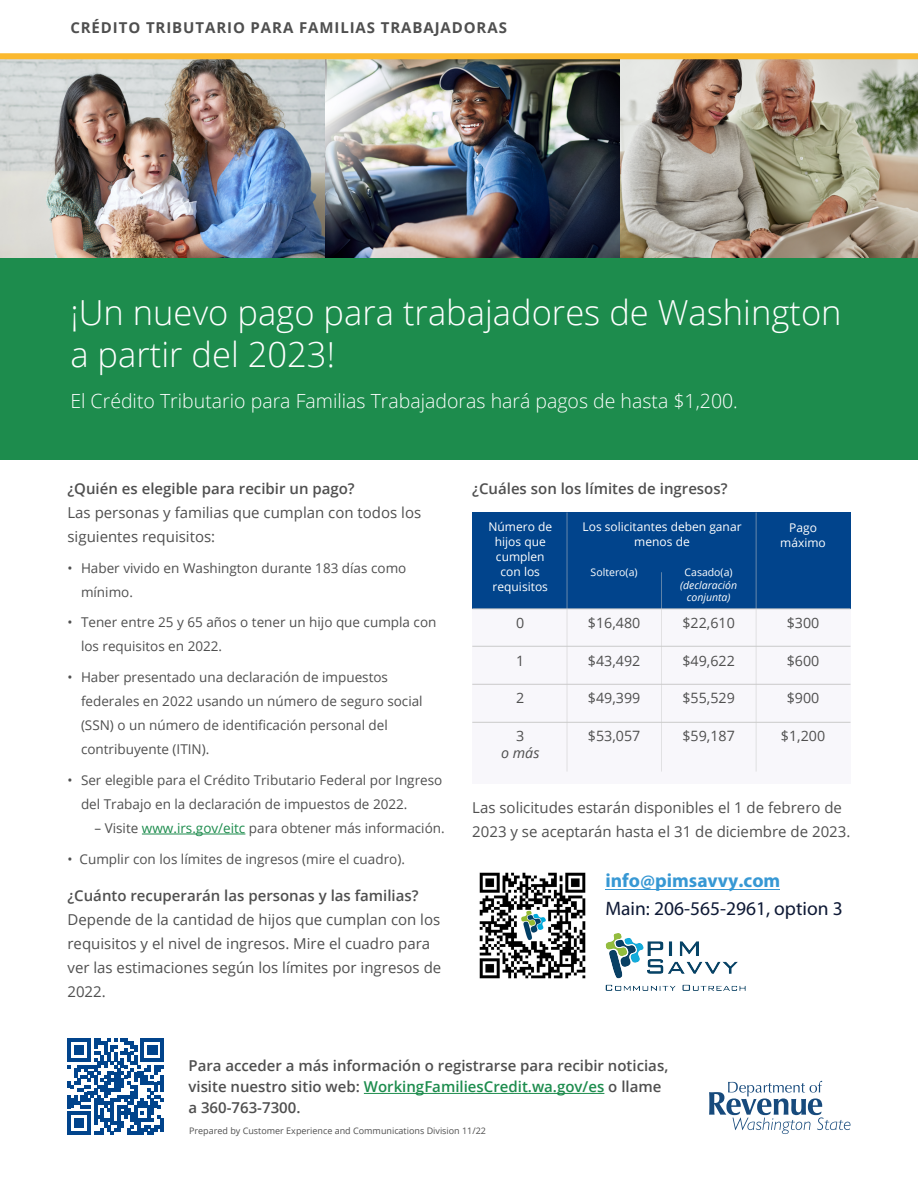
<style>
.page{position:relative;width:918px;height:1188px;background:#fff}
.page>*{position:absolute;margin:0;border:0;box-sizing:border-box;transform-origin:0 0}
.t1{font:300 34.5px/42px "Open Sans";color:#fff}
.t2{font:300 19.5px "Open Sans";color:#fff}
.t3{font:19.5px "Myriad Pro";color:#0e1935}
.t4{font:700 19.5px "Myriad Pro";color:#3798d4}
.t5{font:15px/24px "Open Sans";color:#4f4f4f}
.t6{font:600 15px/21px "Open Sans";color:#4f4f4f}
.t7{font:700 15px "Open Sans";letter-spacing:.06em;color:#4f4f4f}
.t8{font:14.25px "Open Sans";color:#4f4f4f}
.t9{font:italic 14.25px "Open Sans";color:#4f4f4f}
.t10{font:13.5px/24px "Open Sans";color:#4f4f4f}
.t11{font:12px/15px "Open Sans";color:#fff;text-align:center}
.t12{font:italic 10.5px/12.6px "Open Sans";color:#fff;text-align:center}
.t13{font:10.5px "Open Sans";color:#fff}
.t14{font:9px "Open Sans";color:#4f4f4f}
.s1{color:#1d8c4d}
</style>
<div class="page">
<svg style="left:67px;top:1038px;width:97px;height:97px"></svg>
<hr style="left:161px;top:1118px;width:3px;height:14px;background:#01448c">
<div style="left:0;top:257px;width:918px;height:203px;background:#1d8c4d"></div>
<svg style="left:709px;top:1081px;width:141px;height:53px"></svg>
<img style="left:0;top:59px;width:918px;height:198px">
<div style="left:0;top:53px;width:918px;height:6px;background:#fbb92f"></div>
<hr style="left:142px;top:834px;width:103px;height:1px;background:#1d8c4d">
<hr style="left:364px;top:1093px;width:240px;height:1px;background:#1d8c4d">
<div style="left:472px;top:513px;width:378px;height:271px;background:#f8f7fb"></div>
<div style="left:472px;top:513px;width:378px;height:96px;background:#01448c"></div>
<hr style="left:472px;top:609px;width:379px;height:1px;background:#cacaca">
<hr style="left:472px;top:646px;width:379px;height:1px;background:#cacaca">
<hr style="left:472px;top:684px;width:379px;height:1px;background:#cacaca">
<hr style="left:472px;top:722px;width:379px;height:1px;background:#cacaca">
<hr style="left:567px;top:513px;width:1px;height:259px;background:#cacaca">
<hr style="left:661px;top:572px;width:1px;height:200px;background:#cacaca">
<hr style="left:756px;top:513px;width:1px;height:259px;background:#cacaca">
<img style="left:479px;top:872px;width:107px;height:107px">
<hr style="left:606px;top:889px;width:174px;height:1px;background:#3798d4">
<img style="left:605px;top:933px;width:141px;height:58px">
<p class="t7" style="left:70px;top:17px;width:438px">CRÉDITO TRIBUTARIO PARA FAMILIAS TRABAJADORAS</p>
<h1 class="t1" style="left:70px;top:290px;width:773px">¡Un nuevo pago para trabajadores de Washington a partir del 2023!</h1>
<h2 class="t2" style="left:70px;top:387px;width:669px">El Crédito Tributario para Familias Trabajadoras hará pagos de hasta $1,200.</h2>
<p class="t6" style="left:68px;top:478px;width:289px">¿Quién es elegible para recibir un pago?</p>
<p class="t5" style="left:68px;top:500px;width:355px">Las personas y familias que cumplan con todos los siguientes requisitos:</p>
<p class="t10" style="left:81px;top:555px;width:327px;text-indent:-14px">• Haber vivido en Washington durante 183 días como mínimo.</p>
<p class="t10" style="left:81px;top:610px;width:357px;text-indent:-14px">• Tener entre 25 y 65 años o tener un hijo que cumpla con los requisitos en 2022.</p>
<p class="t10" style="left:81px;top:665px;width:343px;text-indent:-14px">• Haber presentado una declaración de impuestos federales en 2022 usando un número de seguro social (SSN) o un número de identificación personal del contribuyente (ITIN).</p>
<p class="t10" style="left:81px;top:768px;width:363px;text-indent:-14px">• Ser elegible para el Crédito Tributario Federal por Ingreso del Trabajo en la declaración de impuestos de 2022.</p>
<p class="t10" style="left:94px;top:816px;width:352px">– Visite <span class="s1">www.irs.gov/eitc</span> para obtener más información.</p>
<p class="t10" style="left:68px;top:847px;width:339px">• Cumplir con los límites de ingresos (mire el cuadro).</p>
<p class="t6" style="left:68px;top:885px;width:353px">¿Cuánto recuperarán las personas y las familias?</p>
<p class="t5" style="left:68px;top:907px;width:375px">Depende de la cantidad de hijos que cumplan con los requisitos y el nivel de ingresos. Mire el cuadro para ver las estimaciones según los límites por ingresos de 2022.</p>
<p class="t6" style="left:472px;top:478px;width:257px">¿Cuáles son los límites de ingresos?</p>
<p class="t11" style="left:488px;top:519px;width:65px">Número de hijos que cumplen con los requisitos</p>
<p class="t11" style="left:583px;top:519px;width:161px">Los solicitantes deben ganar menos de</p>
<p class="t13" style="left:591px;top:565px;width:49px">Soltero(a)</p>
<p class="t13" style="left:685px;top:565px;width:50px">Casado(a)</p>
<p class="t12" style="left:680px;top:578px;width:58px">(declaración conjunta)</p>
<p class="t8" style="left:516px;top:614px;width:10px">0</p>
<p class="t8" style="left:516px;top:651px;width:10px">1</p>
<p class="t8" style="left:516px;top:688px;width:10px">2</p>
<p class="t8" style="left:516px;top:726px;width:10px">3</p>
<p class="t9" style="left:501px;top:743px;width:40px">o más</p>
<p class="t8" style="left:588px;top:614px;width:54px">$16,480</p>
<p class="t8" style="left:588px;top:651px;width:54px">$43,492</p>
<p class="t8" style="left:588px;top:688px;width:54px">$49,399</p>
<p class="t8" style="left:588px;top:726px;width:54px">$53,057</p>
<p class="t8" style="left:682px;top:614px;width:54px">$22,610</p>
<p class="t8" style="left:682px;top:651px;width:54px">$49,622</p>
<p class="t8" style="left:682px;top:688px;width:54px">$55,529</p>
<p class="t8" style="left:682px;top:726px;width:54px">$59,187</p>
<p class="t11" style="left:780px;top:520px;width:47px">Pago máximo</p>
<p class="t8" style="left:787px;top:614px;width:34px">$300</p>
<p class="t8" style="left:787px;top:651px;width:34px">$600</p>
<p class="t8" style="left:787px;top:688px;width:34px">$900</p>
<p class="t8" style="left:781px;top:726px;width:46px">$1,200</p>
<p class="t5" style="left:472px;top:796px;width:380px">Las solicitudes estarán disponibles el 1 de febrero de<br>2023 y se aceptarán hasta el 31 de diciembre de 2023.</p>
<h2 class="t4" style="left:605px;top:868px;width:176px">info@pimsavvy.com</h2>
<h2 class="t3" style="left:605px;top:898px;width:239px">Main: 206-565-2961, option 3</h2>
<p class="t6" style="left:188px;top:1055px;width:481px">Para acceder a más información o registrarse para recibir noticias, visite nuestro sitio web: <span class="s1">WorkingFamiliesCredit.wa.gov/es</span> o llame a 360-763-7300.</p>
<p class="t14" style="left:189px;top:1125px;width:298px">Prepared by Customer Experience and Communications Division 11/22</p>
</div>
